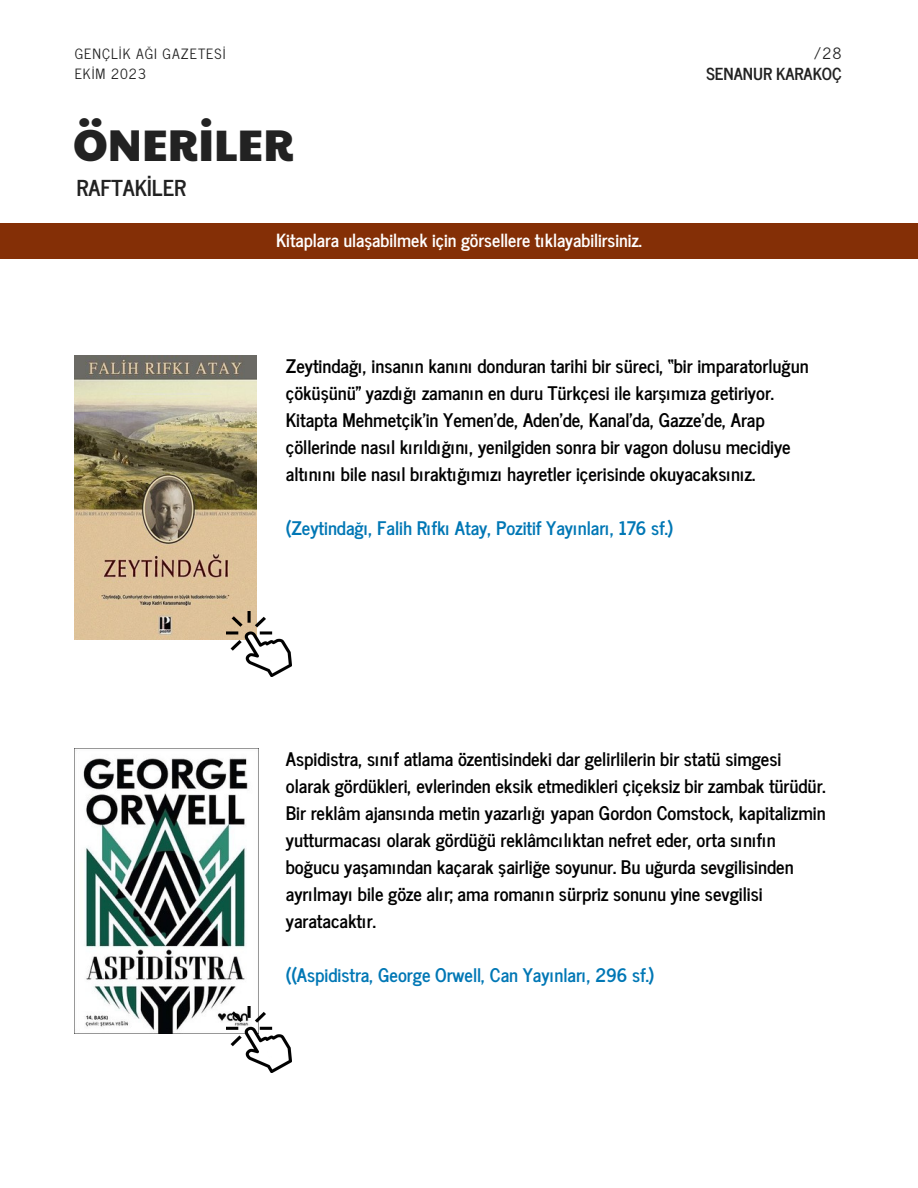
<style>
.page{position:relative;width:918px;height:1188px;background:#fff}
.page>*{position:absolute;margin:0;border:0;box-sizing:border-box;transform-origin:0 0}
.t1{font:43.65px "Paytone One";color:#222}
.t2{font:700 21.75px "News Cycle";color:#222}
.t3{font:700 18.6px/27px "News Cycle";color:#000}
.t4{font:700 18.6px "News Cycle";color:#0077b5}
.t5{font:700 18px "News Cycle";color:#fff}
.t6{font:700 16.5px "News Cycle";color:#222}
.t7{font:15.6px "News Cycle";color:#222}
.t8{font:14.1px "News Cycle";letter-spacing:.07em;color:#222}
</style>
<div class="page">
<div style="left:0;top:223px;width:918px;height:36px;background:#842f06"></div>
<img style="left:75px;top:356px;width:182px;height:283px">
<img style="left:75px;top:748px;width:183px;height:286px">
<img style="left:226px;top:611px;width:65px;height:66px">
<img style="left:226px;top:1007px;width:65px;height:65px">
<p class="t8" style="left:75px;top:41px;width:152px">GENÇLİK AĞI GAZETESİ</p>
<p class="t8" style="left:75px;top:61px;width:73px">EKİM 2023</p>
<p class="t1" style="left:73px;top:112px;width:222px">ÖNERİLER</p>
<p class="t2" style="left:77px;top:169px;width:111px">RAFTAKİLER</p>
<p class="t5" style="left:276px;top:225px;width:367px">Kitaplara ulaşabilmek için görsellere tıklayabilirsiniz.</p>
<p class="t7" style="left:814px;top:40px;width:29px">/28</p>
<p class="t6" style="left:706px;top:59px;width:137px">SENANUR KARAKOÇ</p>
<p class="t3" style="left:286px;top:352px;width:524px">Zeytindağı, insanın kanını donduran tarihi bir süreci, “bir imparatorluğun çöküşünü” yazdığı zamanın en duru Türkçesi ile karşımıza getiriyor.<br>Kitapta Mehmetçik’in Yemen’de, Aden’de, Kanal’da, Gazze’de, Arap çöllerinde nasıl kırıldığını, yenilgiden sonra bir vagon dolusu mecidiye altınını bile nasıl bıraktığımızı hayretler içerisinde okuyacaksınız.</p>
<p class="t4" style="left:286px;top:512px;width:389px">(Zeytindağı, Falih Rıfkı Atay, Pozitif Yayınları, 176 sf.)</p>
<p class="t3" style="left:286px;top:744px;width:541px">Aspidistra, sınıf atlama özentisindeki dar gelirlilerin bir statü simgesi olarak gördükleri, evlerinden eksik etmedikleri çiçeksiz bir zambak türüdür.<br>Bir reklâm ajansında metin yazarlığı yapan Gordon Comstock, kapitalizmin yutturmacası olarak gördüğü reklâmcılıktan nefret eder, orta sınıfın boğucu yaşamından kaçarak şairliğe soyunur. Bu uğurda sevgilisinden ayrılmayı bile göze alır; ama romanın sürpriz sonunu yine sevgilisi yaratacaktır.</p>
<p class="t4" style="left:286px;top:958px;width:370px">((Aspidistra, George Orwell, Can Yayınları, 296 sf.)</p>
</div>
